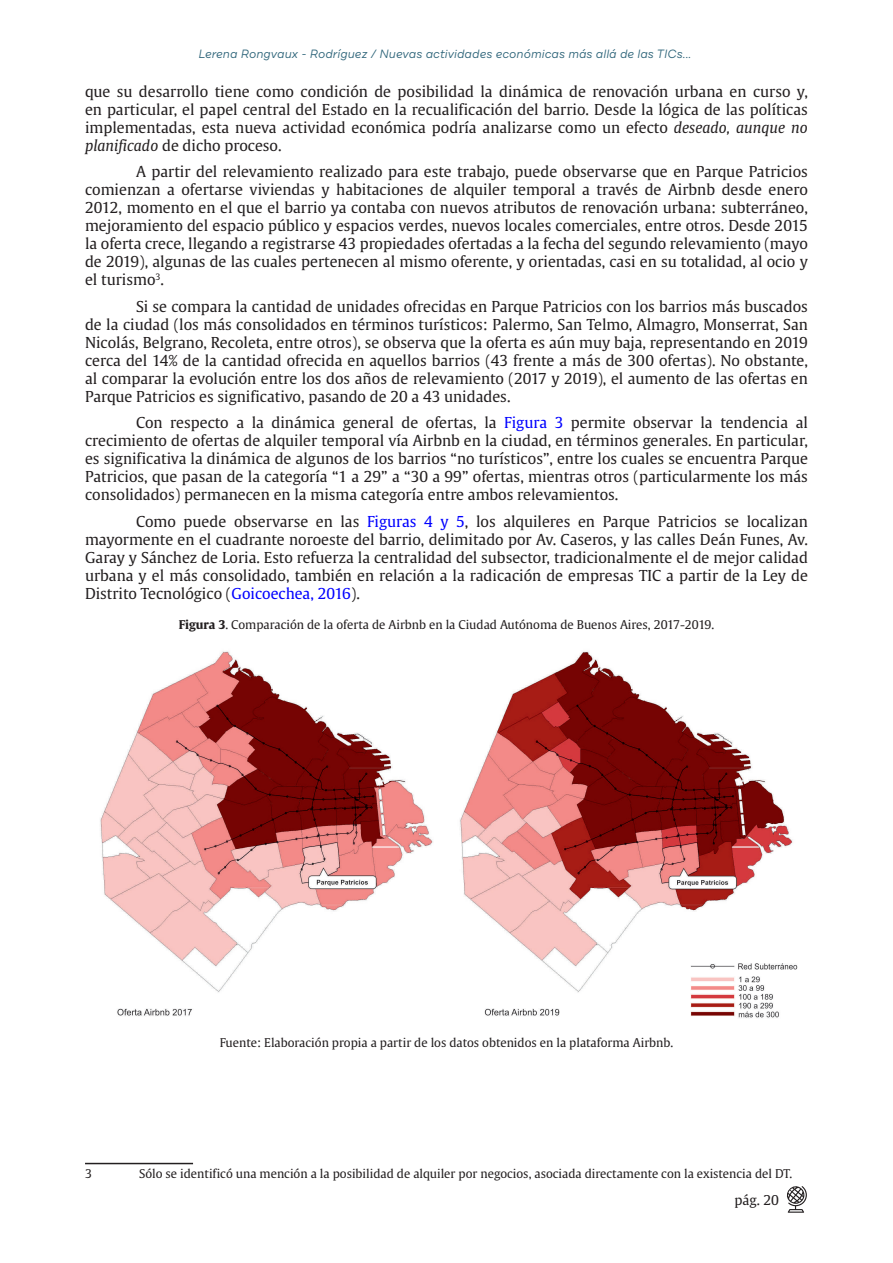
<style>
.page{position:relative;width:893px;height:1263px;background:#fff}
.page>*{position:absolute;margin:0;border:0;box-sizing:border-box;transform-origin:0 0}
.Parrafo{font:15px/18px "Gulliver";color:#231f20;text-align:justify}
.t1{font:13.5px "Gulliver";color:#231f20}
.Epigrafe{font:12px "Gulliver";color:#231f20}
.pie_de_pagina{font:12px "Gulliver";color:#231f20}
.t2{font:italic 12px "Draft B";color:#30667b}
.s1{font-style:italic}
.s2{color:#00f}
.s3{font-weight:700}
</style>
<div class="page">
<svg style="left:787px;top:1186px;width:20px;height:27px"></svg>
<img style="left:100px;top:651px;width:698px;height:367px">
<hr style="left:85px;top:1163px;width:108px;height:1px;background:#231f20">
<p class="t2" style="left:199px;top:46px;width:494px">Lerena Rongvaux - Rodríguez / Nuevas actividades económicas más allá de las TICs...</p>
<p class="Parrafo" style="left:85px;top:82px;width:724px">que su desarrollo tiene como condición de posibilidad la dinámica de renovación urbana en curso y, en particular, el papel central del Estado en la recualificación del barrio. Desde la lógica de las políticas implementadas, esta nueva actividad económica podría analizarse como un efecto <span class="s1">deseado, aunque no planificado</span> de dicho proceso.</p>
<p class="Parrafo" style="left:85px;top:163px;width:724px;text-indent:51px">A partir del relevamiento realizado para este trabajo, puede observarse que en Parque Patricios comienzan a ofertarse viviendas y habitaciones de alquiler temporal a través de Airbnb desde enero 2012, momento en el que el barrio ya contaba con nuevos atributos de renovación urbana: subterráneo, mejoramiento del espacio público y espacios verdes, nuevos locales comerciales, entre otros. Desde 2015 la oferta crece, llegando a registrarse 43 propiedades ofertadas a la fecha del segundo relevamiento (mayo de 2019), algunas de las cuales pertenecen al mismo oferente, y orientadas, casi en su totalidad, al ocio y el turismo<sup>3</sup>.</p>
<p class="Parrafo" style="left:85px;top:297px;width:724px;text-indent:51px">Si se compara la cantidad de unidades ofrecidas en Parque Patricios con los barrios más buscados de la ciudad (los más consolidados en términos turísticos: Palermo, San Telmo, Almagro, Monserrat, San Nicolás, Belgrano, Recoleta, entre otros), se observa que la oferta es aún muy baja, representando en 2019 cerca del 14% de la cantidad ofrecida en aquellos barrios (43 frente a más de 300 ofertas). No obstante, al comparar la evolución entre los dos años de relevamiento (2017 y 2019), el aumento de las ofertas en Parque Patricios es significativo, pasando de 20 a 43 unidades.</p>
<p class="Parrafo" style="left:85px;top:414px;width:724px;text-indent:51px">Con respecto a la dinámica general de ofertas, la <span class="s2">Figura 3</span> permite observar la tendencia al crecimiento de ofertas de alquiler temporal vía Airbnb en la ciudad, en términos generales. En particular, es significativa la dinámica de algunos de los barrios “no turísticos”, entre los cuales se encuentra Parque Patricios, que pasan de la categoría “1 a 29” a “30 a 99” ofertas, mientras otros (particularmente los más consolidados) permanecen en la misma categoría entre ambos relevamientos.</p>
<p class="Parrafo" style="left:85px;top:512px;width:724px;text-indent:51px">Como puede observarse en las <span class="s2">Figuras 4 y 5</span>, los alquileres en Parque Patricios se localizan mayormente en el cuadrante noroeste del barrio, delimitado por Av. Caseros, y las calles Deán Funes, Av.<br>Garay y Sánchez de Loria. Esto refuerza la centralidad del subsector, tradicionalmente el de mejor calidad urbana y el más consolidado, también en relación a la radicación de empresas TIC a partir de la Ley de Distrito Tecnológico (<span class="s2">Goicoechea, 2016</span>).</p>
<p class="Epigrafe" style="left:179px;top:618px;width:537px"><span class="s3">Figura 3</span>. Comparación de la oferta de Airbnb en la Ciudad Autónoma de Buenos Aires, 2017-2019.</p>
<p class="Epigrafe" style="left:220px;top:1035px;width:455px">Fuente: Elaboración propia a partir de los datos obtenidos en la plataforma Airbnb.</p>
<p class="pie_de_pagina" style="left:85px;top:1166px;width:8px">3</p>
<p class="pie_de_pagina" style="left:139px;top:1166px;width:655px">Sólo se identificó una mención a la posibilidad de alquiler por negocios, asociada directamente con la existencia del DT.</p>
<p class="t1" style="left:734px;top:1191px;width:46px">pág. 20</p>
</div>
